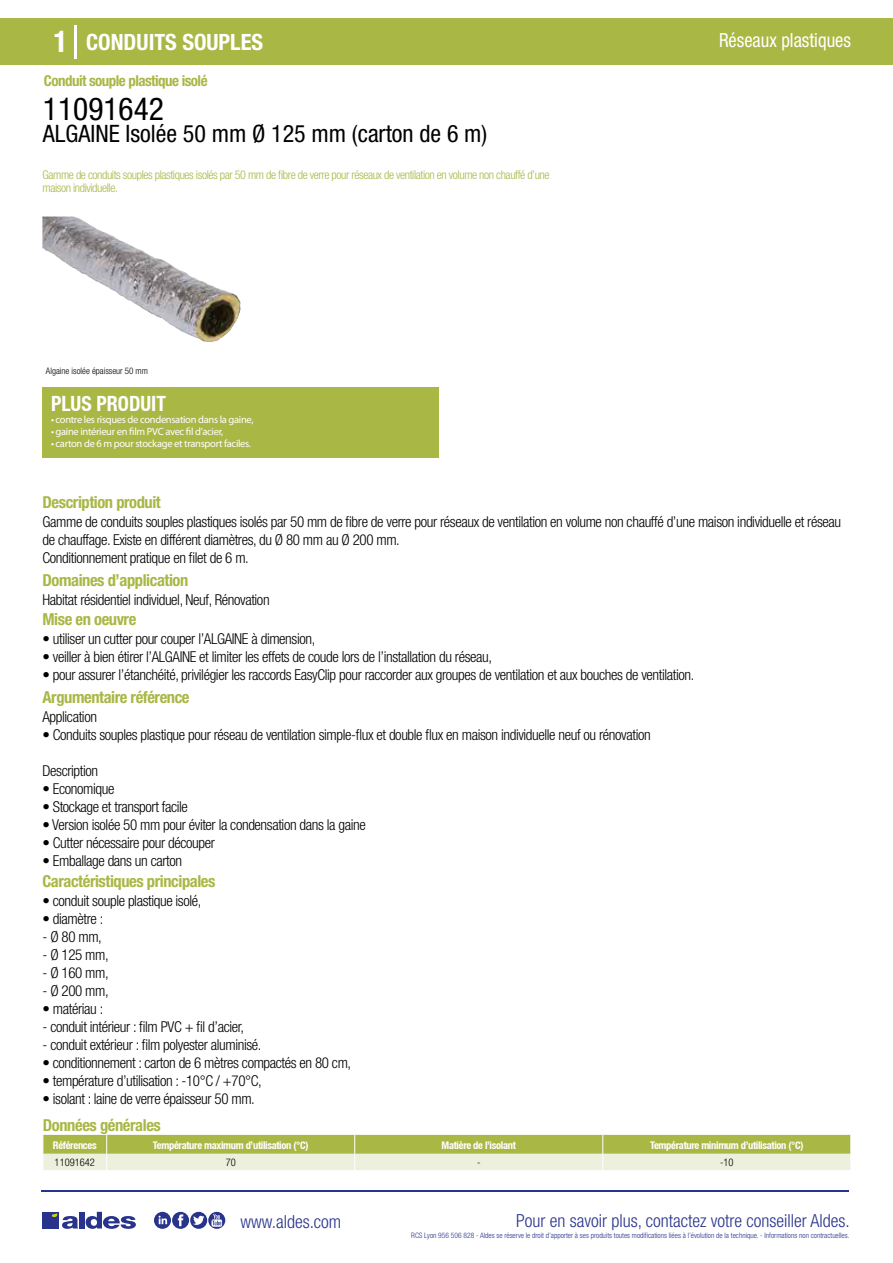
<style>
.page{position:relative;width:893px;height:1263px;background:#fff}
.page>*{position:absolute;margin:0;border:0;box-sizing:border-box;transform-origin:0 0}
.t1{font:condensed 31.5px "Helvetica Neue LT Std";color:#000}
.t2{font:condensed 24px "Helvetica Neue LT Std";color:#000}
.t3{font:700 condensed 22.5px "Helvetica Neue LT Std";color:#fff}
.t4{font:700 condensed 21px "Helvetica Neue";color:#fff;scale:.95 1}
.t5{font:condensed 19.5px "Helvetica Neue LT Std";color:#fff;scale:.95 1}
.t6{font:300 condensed 18px "Helvetica Neue";color:#28348b}
.t7{font:700 condensed 16.5px "Helvetica Neue LT Std";letter-spacing:-.025em;color:#a9b745}
.t8{font:300 condensed 15px/18px "Helvetica Neue LT Std";letter-spacing:-.025em;color:#000}
.t9{font:700 condensed 15px "Helvetica Neue LT Std";letter-spacing:-.035em;color:#a9b745}
.t10{font:300 condensed 12px/13.5px "Helvetica Neue LT Std";letter-spacing:-.035em;color:#a9b745}
.t11{font:10.5px "Myriad Pro";letter-spacing:-.03em;color:#fff}
.t12{font:700 condensed 10.5px "Helvetica Neue";letter-spacing:-.03em;color:#fff}
.t13{font:300 condensed 10.5px "Helvetica Neue";color:#000}
.t14{font:300 condensed 9px "Helvetica Neue";color:#000}
.t15{font:300 condensed 7.5px "Helvetica Neue";color:#28348b}
.s1{font-size:30px}
</style>
<div class="page">
<div style="left:0;top:18px;width:893px;height:46px;background:#a9b745"></div>
<div style="left:43px;top:387px;width:396px;height:70px;background:#a9b745"></div>
<hr style="left:74px;top:25px;width:2px;height:33px;background:#fff">
<svg style="left:43px;top:216px;width:198px;height:126px"></svg>
<svg style="left:43px;top:1135px;width:808px;height:35px;background:#c9d18c"></svg>
<hr style="left:41px;top:1190px;width:808px;height:1px;background:#28348b">
<svg style="left:154px;top:1212px;width:71px;height:17px"></svg>
<div style="left:42px;top:1212px;width:17px;height:16px;background:#28348b"></div>
<div style="left:79px;top:1212px;width:5px;height:16px;background:#28348b"></div>
<svg style="left:86px;top:1212px;width:50px;height:17px"></svg>
<svg style="left:52px;top:1213px;width:26px;height:16px"></svg>
<h3 class="t3" style="left:54px;top:28px;width:211px"><span class="s1">1</span> CONDUITS SOUPLES</h3>
<h3 class="t5" style="left:719px;top:29px;width:140px">Réseaux plastiques</h3>
<p class="t9" style="left:44px;top:71px;width:165px">Conduit souple plastique isolé</p>
<h1 class="t1" style="left:43px;top:91px;width:122px">11091642</h1>
<h2 class="t2" style="left:43px;top:120px;width:446px">ALGAINE Isolée 50 mm Ø 125 mm (carton de 6 m)</h2>
<p class="t10" style="left:43px;top:167px;width:509px">Gamme de conduits souples plastiques isolés par 50 mm de fibre de verre pour réseaux de ventilation en volume non chauffé d’une maison individuelle.</p>
<p class="t14" style="left:46px;top:365px;width:104px">Algaine isolée épaisseur 50 mm</p>
<h3 class="t4" style="left:51px;top:391px;width:122px">PLUS PRODUIT</h3>
<p class="t11" style="left:51px;top:413px;width:204px">• contre les risques de condensation dans la gaine,</p>
<p class="t11" style="left:51px;top:425px;width:174px">• gaine intérieur en film PVC avec fil d’acier,</p>
<p class="t11" style="left:51px;top:437px;width:202px">• carton de 6 m pour stockage et transport faciles.</p>
<p class="t7" style="left:43px;top:492px;width:120px">Description produit</p>
<p class="t8" style="left:43px;top:513px;width:800px">Gamme de conduits souples plastiques isolés par 50 mm de fibre de verre pour réseaux de ventilation en volume non chauffé d’une maison individuelle et réseau de chauffage. Existe en différent diamètres, du Ø 80 mm au Ø 200 mm.<br>Conditionnement pratique en filet de 6 m.</p>
<p class="t8" style="left:43px;top:590px;width:229px">Habitat résidentiel individuel, Neuf, Rénovation</p>
<p class="t8" style="left:43px;top:630px;width:274px">• utiliser un cutter pour couper l’ALGAINE à dimension,</p>
<p class="t8" style="left:43px;top:648px;width:451px">• veiller à bien étirer l’ALGAINE et limiter les effets de coude lors de l’installation du réseau,</p>
<p class="t8" style="left:43px;top:666px;width:653px">• pour assurer l’étanchéité, privilégier les raccords EasyClip pour raccorder aux groupes de ventilation et aux bouches de ventilation.</p>
<p class="t7" style="left:43px;top:570px;width:147px">Domaines d’application</p>
<p class="t7" style="left:43px;top:609px;width:95px">Mise en oeuvre</p>
<p class="t7" style="left:43px;top:687px;width:149px">Argumentaire référence</p>
<p class="t8" style="left:43px;top:708px;width:56px">Application</p>
<p class="t8" style="left:43px;top:726px;width:610px">• Conduits souples plastique pour réseau de ventilation simple-flux et double flux en maison individuelle neuf ou rénovation</p>
<p class="t8" style="left:43px;top:762px;width:57px">Description</p>
<p class="t8" style="left:43px;top:780px;width:73px">• Economique</p>
<p class="t8" style="left:43px;top:798px;width:147px">• Stockage et transport facile</p>
<p class="t8" style="left:43px;top:816px;width:325px">• Version isolée 50 mm pour éviter la condensation dans la gaine</p>
<p class="t8" style="left:43px;top:834px;width:174px">• Cutter nécessaire pour découper</p>
<p class="t8" style="left:43px;top:852px;width:141px">• Emballage dans un carton</p>
<p class="t7" style="left:43px;top:871px;width:174px">Caractéristiques principales</p>
<p class="t8" style="left:43px;top:892px;width:160px">• conduit souple plastique isolé,</p>
<p class="t8" style="left:43px;top:910px;width:62px">• diamètre :</p>
<p class="t8" style="left:43px;top:928px;width:61px">- Ø 80 mm,</p>
<p class="t8" style="left:43px;top:946px;width:68px">- Ø 125 mm,</p>
<p class="t8" style="left:43px;top:964px;width:68px">- Ø 160 mm,</p>
<p class="t8" style="left:43px;top:982px;width:68px">- Ø 200 mm,</p>
<p class="t8" style="left:43px;top:1000px;width:62px">• matériau :</p>
<p class="t8" style="left:43px;top:1018px;width:203px">- conduit intérieur : film PVC + fil d’acier,</p>
<p class="t8" style="left:43px;top:1036px;width:221px">- conduit extérieur : film polyester aluminisé.</p>
<p class="t8" style="left:43px;top:1054px;width:310px">• conditionnement : carton de 6 mètres compactés en 80 cm,</p>
<p class="t8" style="left:43px;top:1072px;width:221px">• température d’utilisation : -10°C / +70°C,</p>
<p class="t8" style="left:43px;top:1090px;width:214px">• isolant : laine de verre épaisseur 50 mm.</p>
<p class="t7" style="left:43px;top:1115px;width:119px">Données générales</p>
<p class="t12" style="left:53px;top:1139px;width:45px">Références</p>
<p class="t12" style="left:153px;top:1139px;width:157px">Température maximum d’utilisation (°C)</p>
<p class="t12" style="left:442px;top:1139px;width:76px">Matière de l’isolant</p>
<p class="t12" style="left:650px;top:1139px;width:155px">Température minimum d’utilisation (°C)</p>
<p class="t13" style="left:55px;top:1156px;width:42px">11091642</p>
<p class="t13" style="left:226px;top:1156px;width:12px">70</p>
<p class="t13" style="left:477px;top:1156px;width:5px">-</p>
<p class="t13" style="left:720px;top:1156px;width:15px">-10</p>
<p class="t6" style="left:240px;top:1211px;width:102px">www.aldes.com</p>
<p class="t6" style="left:516px;top:1211px;width:335px">Pour en savoir plus, contactez votre conseiller Aldes.</p>
<p class="t15" style="left:411px;top:1230px;width:440px">RCS Lyon 956 506 828 - Aldes se réserve le droit d’apporter à ses produits toutes modifications liées à l’évolution de la technique. - Informations non contractuelles.</p>
</div>
